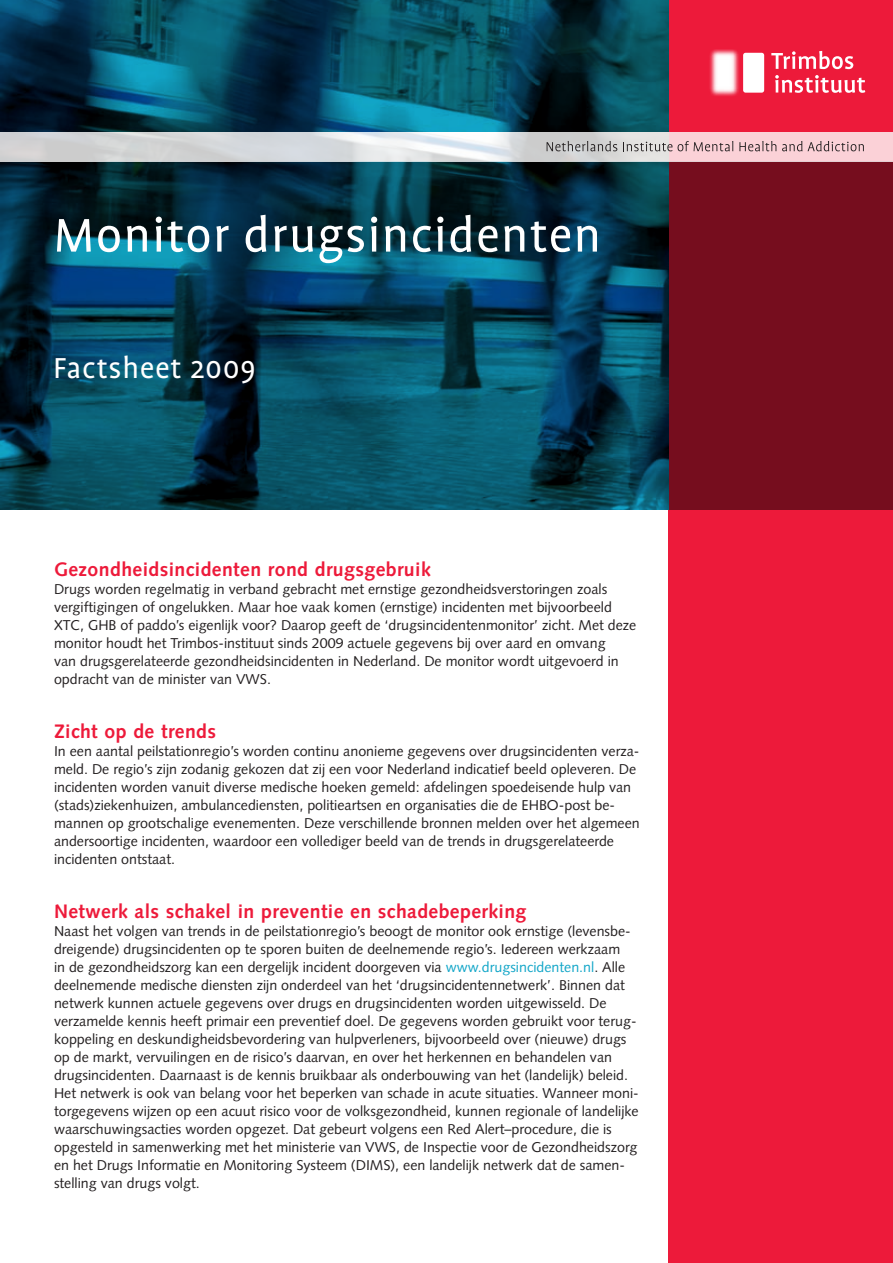
<style>
.page{position:relative;width:893px;height:1263px;background:#fff}
.page>*{position:absolute;margin:0;border:0;box-sizing:border-box;transform-origin:0 0}
.t1{font:54px "Profile";letter-spacing:.02em;color:#fff}
.t2{font:33px "Profile";letter-spacing:.02em;color:#fff}
.t3{font:700 19.5px "Syntax LT Std";letter-spacing:.02em;color:#ed1a3a}
.t4{font:14.25px/18px "Syntax LT Std";color:#231f20}
.s1{color:#12a6c8}
</style>
<div class="page">
<div style="left:668px;top:0;width:225px;height:1263px;background:#ed1a3a"></div>
<div style="left:668px;top:162px;width:225px;height:348px;background:#760d1e"></div>
<svg style="left:771px;top:51px;width:82px;height:18px"></svg>
<svg style="left:775px;top:75px;width:90px;height:18px"></svg>
<div style="left:743px;top:53px;width:21px;height:40px;background:#fff;border-radius:3px"></div>
<img style="left:710px;top:49px;width:29px;height:47px">
<svg style="left:0;top:162px;width:668px;height:348px;background:#054055"></svg>
<svg style="left:0;top:132px;width:893px;height:30px;background:#dfd8db"></svg>
<svg style="left:0;top:0;width:668px;height:132px;background:#06465a"></svg>
<svg style="left:547px;top:141px;width:70px;height:10px"></svg>
<svg style="left:623px;top:142px;width:49px;height:9px"></svg>
<svg style="left:678px;top:141px;width:55px;height:10px"></svg>
<svg style="left:739px;top:141px;width:37px;height:10px"></svg>
<svg style="left:782px;top:141px;width:82px;height:10px"></svg>
<h1 class="t1" style="left:53px;top:207px;width:549px">Monitor drugsincidenten</h1>
<h2 class="t2" style="left:53px;top:351px;width:204px">Factsheet 2009</h2>
<h3 class="t3" style="left:54px;top:558px;width:378px">Gezondheidsincidenten rond drugsgebruik</h3>
<p class="t4" style="left:54px;top:580px;width:584px">Drugs worden regelmatig in verband gebracht met ernstige gezondheidsverstoringen zoals vergiftigingen of ongelukken. Maar hoe vaak komen (ernstige) incidenten met bijvoorbeeld XTC, GHB of paddo’s eigenlijk voor? Daarop geeft de ‘drugsincidentenmonitor’ zicht. Met deze monitor houdt het Trimbos-instituut sinds 2009 actuele gegevens bij over aard en omvang<br>van drugsgerelateerde gezondheidsincidenten in Nederland. De monitor wordt uitgevoerd in opdracht van de minister van VWS.</p>
<h3 class="t3" style="left:54px;top:720px;width:164px">Zicht op de trends</h3>
<p class="t4" style="left:54px;top:742px;width:587px">In een aantal peilstationregio’s worden continu anonieme gegevens over drugsincidenten verza&shy;meld. De regio’s zijn zodanig gekozen dat zij een voor Nederland indicatief beeld opleveren. De incidenten worden vanuit diverse medische hoeken gemeld: afdelingen spoedeisende hulp van (stads)ziekenhuizen, ambulancediensten, politieartsen en organisaties die de EHBO-post be&shy;mannen op grootschalige evenementen. Deze verschillende bronnen melden over het algemeen andersoortige incidenten, waardoor een vollediger beeld van de trends in drugsgerelateerde incidenten ontstaat.</p>
<h3 class="t3" style="left:54px;top:900px;width:474px">Netwerk als schakel in preventie en schadebeperking</h3>
<p class="t4" style="left:54px;top:922px;width:586px">Naast het volgen van trends in de peilstationregio’s beoogt de monitor ook ernstige (levensbe&shy;dreigende) drugsincidenten op te sporen buiten de deelnemende regio’s. Iedereen werkzaam<br>in de gezondheidszorg kan een dergelijk incident doorgeven via <span class="s1">www.drugsincidenten.nl</span>. Alle deelnemende medische diensten zijn onderdeel van het ‘drugsincidentennetwerk’. Binnen dat netwerk kunnen actuele gegevens over drugs en drugsincidenten worden uitgewisseld. De verzamelde kennis heeft primair een preventief doel. De gegevens worden gebruikt voor terug&shy;koppeling en deskundigheidsbevordering van hulpverleners, bijvoorbeeld over (nieuwe) drugs op de markt, vervuilingen en de risico’s daarvan, en over het herkennen en behandelen van drugsincidenten. Daarnaast is de kennis bruikbaar als onderbouwing van het (landelijk) beleid.<br>Het netwerk is ook van belang voor het beperken van schade in acute situaties. Wanneer moni&shy;torgegevens wijzen op een acuut risico voor de volksgezondheid, kunnen regionale of landelijke waarschuwingsacties worden opgezet. Dat gebeurt volgens een Red Alert–procedure, die is opgesteld in samenwerking met het ministerie van VWS, de Inspectie voor de Gezondheidszorg en het Drugs Informatie en Monitoring Systeem (DIMS), een landelijk netwerk dat de samen&shy;stelling van drugs volgt.</p>
</div>
